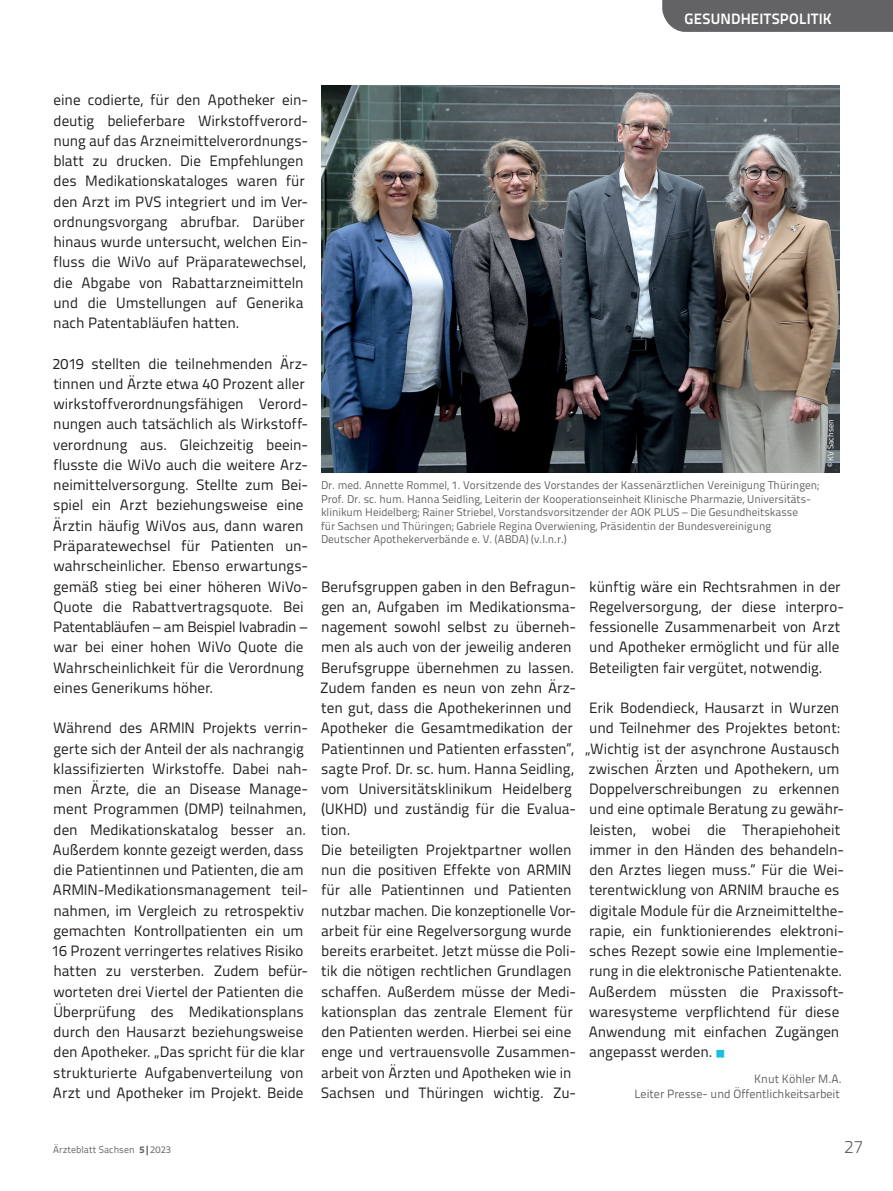
<style>
.page{position:relative;width:893px;height:1191px;background:#fff}
.page>*{position:absolute;margin:0;border:0;box-sizing:border-box;transform-origin:0 0}
.t1{font:300 18px "Titillium Text";color:#636366}
.t2{font:15px/20.2px "Titillium Text";color:#231f20}
.t3{font:700 15px "Titillium Text";letter-spacing:.015em;color:#fff}
.t4{font:12px/15px "Titillium Text";color:#636366;text-align:right}
.t5{font:11.25px/13.5px "Titillium Text";color:#636366}
.t6{font:9.75px "Titillium Text";letter-spacing:.01em;color:#636366}
.t7{font:8.25px "Titillium Text";color:#fff}
.s1{font-family:"Source Sans Variable";font-size:9.75px;color:#1cbfdf}
.s2{font-weight:800}
</style>
<div class="page">
<div style="left:662px;top:0;width:231px;height:32px;background:#636366"></div>
<img style="left:321px;top:85px;width:519px;height:387px">
<p class="t3" style="left:685px;top:7px;width:149px">GESUNDHEITSPOLITIK</p>
<p class="t2" style="left:53px;top:89px;width:256px">eine codierte, für den Apotheker ein&shy;deutig belieferbare Wirkstoffverord&shy;nung auf das Arzneimittelverordnungs&shy;blatt zu drucken. Die Empfehlungen des Medikationskataloges waren für den Arzt im PVS integriert und im Ver&shy;ordnungsvorgang abrufbar. Darüber hinaus wurde untersucht, welchen Ein&shy;fluss die WiVo auf Präparatewechsel, die Abgabe von Rabattarzneimitteln und die Umstellungen auf Generika nach Patentabläufen hatten.</p>
<p class="t2" style="left:53px;top:352px;width:257px">2019 stellten die teilnehmenden Ärz&shy;tinnen und Ärzte etwa 40 Prozent aller wirkstoffverordnungsfähigen Verord&shy;nungen auch tatsächlich als Wirkstoff&shy;verordnung aus. Gleichzeitig beein&shy;flusste die WiVo auch die weitere Arz&shy;neimittelversorgung. Stellte zum Bei&shy;spiel ein Arzt beziehungsweise eine Ärztin häufig WiVos aus, dann waren Präparatewechsel für Patienten un-- wahrscheinlicher. Ebenso erwartungs&shy;gemäß stieg bei einer höheren WiVo-Quote die Rabattvertragsquote. Bei Patentabläufen – am Beispiel Ivabradin – war bei einer hohen WiVo Quote die Wahrscheinlichkeit für die Verordnung eines Generikums höher.</p>
<p class="t2" style="left:52px;top:717px;width:258px">Während des ARMIN Projekts verrin&shy;gerte sich der Anteil der als nachrangig klassifizierten Wirkstoffe. Dabei nah&shy;men Ärzte, die an Disease Manage&shy;ment Programmen (DMP) teilnahmen, den Medikationskatalog besser an.<br>Außerdem konnte gezeigt werden, dass die Patientinnen und Patienten, die am ARMIN-Medikationsmanagement teil&shy;nahmen, im Vergleich zu retrospektiv gemachten Kontrollpatienten ein um 16 Prozent verringertes relatives Risiko hatten zu versterben. Zudem befür&shy;worteten drei Viertel der Patienten die Überprüfung des Medikationsplans durch den Hausarzt beziehungsweise den Apotheker. „Das spricht für die klar strukturierte Aufgabenverteilung von Arzt und Apotheker im Projekt. Beide</p>
<p class="t5" style="left:321px;top:478px;width:500px">Dr. med. Annette Rommel, 1. Vorsitzende des Vorstandes der Kassenärztlichen Vereinigung Thüringen; Prof. Dr. sc. hum. Hanna Seidling, Leiterin der Kooperationseinheit Klinische Pharmazie, Universitäts&shy;klinikum Heidelberg; Rainer Striebel, Vorstandsvorsitzender der AOK PLUS – Die Gesundheitskasse<br>für Sachsen und Thüringen; Gabriele Regina Overwiening, Präsidentin der Bundesvereinigung Deutscher Apothekerverbände e. V. (ABDA) (v. l. n. r.)</p>
<p class="t7" style="left:825px;top:467px;width:49px;rotate:-90deg">© KV Sachsen</p>
<p class="t2" style="left:320px;top:575px;width:258px">Berufsgruppen gaben in den Befragun&shy;gen an, Aufgaben im Medikationsma&shy;nagement sowohl selbst zu überneh&shy;men als auch von der jeweilig anderen Berufsgruppe übernehmen zu lassen.<br>Zudem fanden es neun von zehn Ärz&shy;ten gut, dass die Apothekerinnen und Apotheker die Gesamtmedikation der Patientinnen und Patienten erfassten“, sagte Prof. Dr. sc. hum. Hanna Seidling, vom Universitätsklinikum Heidelberg (UKHD) und zuständig für die Evalua&shy;tion.<br>Die beteiligten Projektpartner wollen nun die positiven Effekte von ARMIN für alle Patientinnen und Patienten nutzbar machen. Die konzeptionelle Vor&shy;arbeit für eine Regelversorgung wurde bereits erarbeitet. Jetzt müsse die Poli&shy;tik die nötigen rechtlichen Grundlagen schaffen. Außerdem müsse der Medi&shy;kationsplan das zentrale Element für den Patienten werden. Hierbei sei eine enge und vertrauensvolle Zusammen&shy;arbeit von Ärzten und Apotheken wie in Sachsen und Thüringen wichtig. Zu--</p>
<p class="t2" style="left:589px;top:575px;width:256px">künftig wäre ein Rechtsrahmen in der Regelversorgung, der diese interpro&shy;fessionelle Zusammenarbeit von Arzt und Apotheker ermöglicht und für alle Beteiligten fair vergütet, notwendig.</p>
<p class="t2" style="left:585px;top:697px;width:260px">Erik Bodendieck, Hausarzt in Wurzen und Teilnehmer des Projektes betont: „Wichtig ist der asynchrone Austausch zwischen Ärzten und Apothekern, um Doppelverschreibungen zu erkennen und eine optimale Beratung zu gewähr&shy;leisten, wobei die Therapiehoheit immer in den Händen des behandeln&shy;den Arztes liegen muss.“ Für die Wei&shy;terentwicklung von ARNIM brauche es digitale Module für die Arzneimittelthe&shy;rapie, ein funktionierendes elektroni&shy;sches Rezept sowie eine Implementie&shy;rung in die elektronische Patientenakte.<br>Außerdem müssten die Praxissoft&shy;waresysteme verpflichtend für diese Anwendung mit einfachen Zugängen angepasst werden. <span class="s1">■</span></p>
<p class="t4" style="left:634px;top:1070px;width:207px">Knut Köhler M.A.<br>Leiter Presse- und Öffentlichkeitsarbeit</p>
<p class="t6" style="left:53px;top:1142px;width:119px">Ärzteblatt Sachsen <span class="s2">5|</span>2023</p>
<p class="t1" style="left:844px;top:1133px;width:21px">27</p>
</div>
